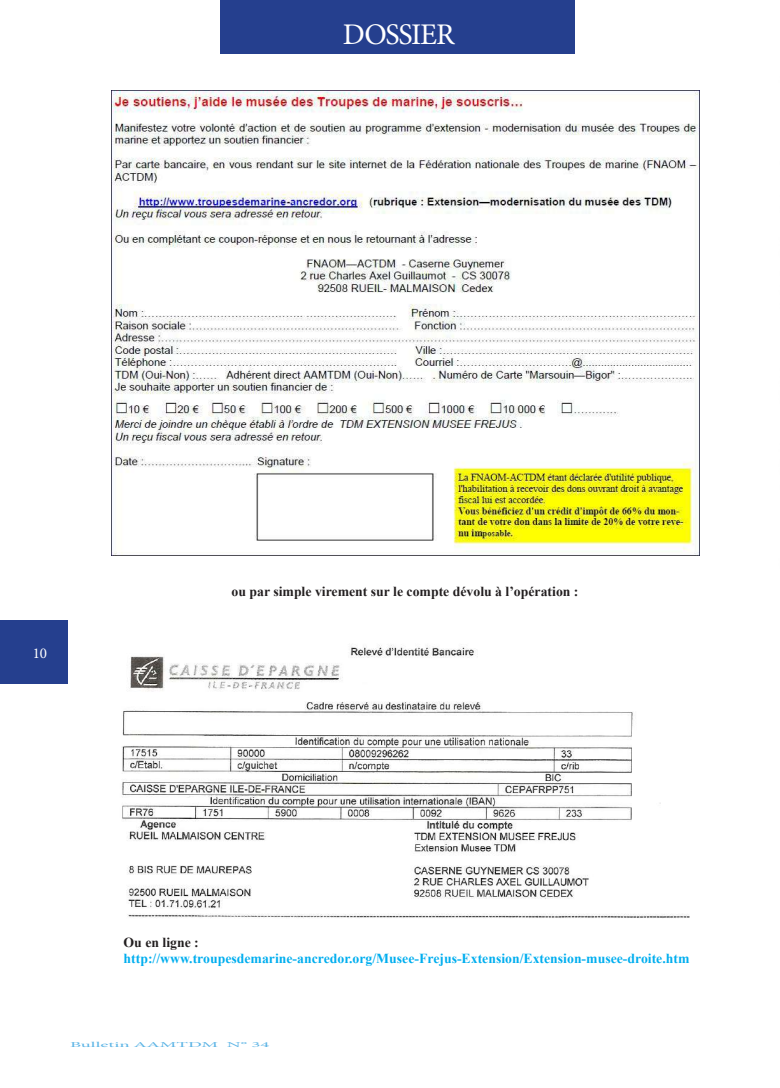
<style>
.page{position:relative;width:780px;height:1088px;background:#fff}
.page>*{position:absolute;margin:0;border:0;box-sizing:border-box;transform-origin:0 0}
.t1{font:30px "Minion Pro";letter-spacing:-.04em;color:#fff}
.t2{font:15px "Minion Pro";color:#fff}
.t3{font:700 13.75px "Times New Roman";color:#00aeef}
.t4{font:700 13.75px "Times New Roman";color:#231f20}
.t5{font:7.5px "Minion Pro";color:#5cb4e5;scale:2.5 1}
</style>
<div class="page">
<div style="left:221px;top:0;width:354px;height:53px;background:#253f8e"></div>
<div style="left:0;top:620px;width:67px;height:64px;background:#253f8e"></div>
<img style="left:112px;top:90px;width:587px;height:466px">
<img style="left:122px;top:645px;width:568px;height:273px">
<h1 class="t1" style="left:343px;top:15px;width:113px">DOSSIER</h1>
<p class="t2" style="left:33px;top:643px;width:16px">10</p>
<p class="t4" style="left:231px;top:581px;width:348px">ou par simple virement sur le compte dévolu à l’opération :</p>
<p class="t4" style="left:123px;top:932px;width:77px">Ou en ligne :</p>
<p class="t3" style="left:123px;top:948px;width:567px">http://www.troupesdemarine-ancredor.org/Musee-Frejus-Extension/Extension-musee-droite.htm</p>
<p class="t5" style="left:70px;top:1039px;width:81px">Bulletin AAMTDM N° 34</p>
</div>
